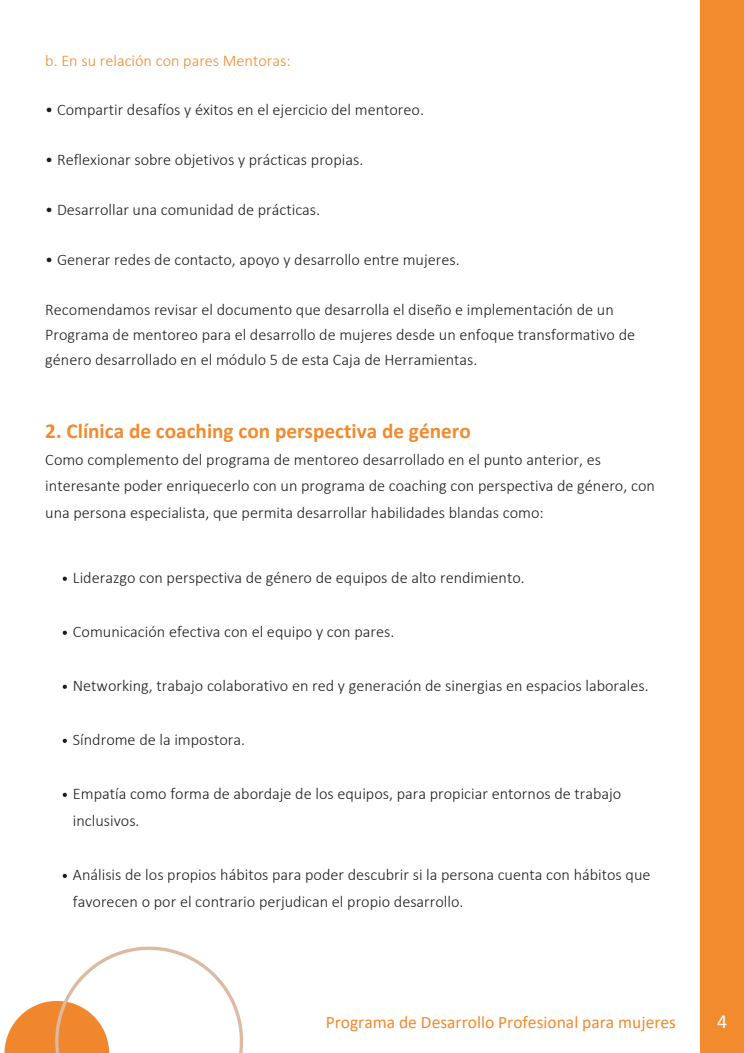
<style>
.page{position:relative;width:744px;height:1053px;background:#fff}
.page>*{position:absolute;margin:0;border:0;box-sizing:border-box;transform-origin:0 0}
.t1{font:700 21.24px "Calibri";color:#f28a2e}
.t2{font:20px "Calibri";color:#fff}
.t3{font:17.48px "Calibri";color:#f28a2e}
.t4{font:300 16.24px/26.7px "Calibri";color:#1d1e1c}
.t5{font:300 16.24px "Calibri";color:#f28a2e}
</style>
<div class="page">
<div style="left:700px;top:0;width:44px;height:1052px;background:#f28a2e"></div>
<img style="left:4px;top:875px;width:240px;height:177px">
<svg style="left:63px;top:576px;width:4px;height:5px"></svg>
<svg style="left:63px;top:630px;width:4px;height:5px"></svg>
<svg style="left:63px;top:684px;width:4px;height:5px"></svg>
<svg style="left:63px;top:738px;width:4px;height:5px"></svg>
<svg style="left:63px;top:792px;width:4px;height:5px"></svg>
<svg style="left:63px;top:873px;width:4px;height:5px"></svg>
<h1 class="t5" style="left:45px;top:53px;width:247px">b. En su relación con pares Mentoras:</h1>
<h1 class="t4" style="left:45px;top:98px;width:380px">• Compartir desafíos y éxitos en el ejercicio del mentoreo.</h1>
<h1 class="t4" style="left:45px;top:148px;width:320px">• Reflexionar sobre objetivos y prácticas propias.</h1>
<h1 class="t4" style="left:45px;top:197px;width:276px">• Desarrollar una comunidad de prácticas.</h1>
<h1 class="t4" style="left:45px;top:247px;width:416px">• Generar redes de contacto, apoyo y desarrollo entre mujeres.</h1>
<h1 class="t4" style="left:45px;top:298px;width:591px;line-height:24.9px">Recomendamos revisar el documento que desarrolla el diseño e implementación de un<br>Programa de mentoreo para el desarrollo de mujeres desde un enfoque transformativo de género desarrollado en el módulo 5 de esta Caja de Herramientas.</h1>
<h1 class="t1" style="left:45px;top:422px;width:427px">2. Clínica de coaching con perspectiva de género</h1>
<h1 class="t4" style="left:45px;top:447px;width:611px">Como complemento del programa de mentoreo desarrollado en el punto anterior, es interesante poder enriquecerlo con un programa de coaching con perspectiva de género, con una persona especialista, que permita desarrollar habilidades blandas como:</h1>
<h1 class="t4" style="left:73px;top:565px;width:453px">Liderazgo con perspectiva de género de equipos de alto rendimiento.</h1>
<h1 class="t4" style="left:73px;top:619px;width:323px">Comunicación efectiva con el equipo y con pares.</h1>
<h1 class="t4" style="left:73px;top:673px;width:577px">Networking, trabajo colaborativo en red y generación de sinergias en espacios laborales.</h1>
<h1 class="t4" style="left:73px;top:727px;width:174px">Síndrome de la impostora.</h1>
<h1 class="t4" style="left:73px;top:781px;width:550px">Empatía como forma de abordaje de los equipos, para propiciar entornos de trabajo inclusivos.</h1>
<p class="t4" style="left:73px;top:862px;width:579px">Análisis de los propios hábitos para poder descubrir si la persona cuenta con hábitos que favorecen o por el contrario perjudican el propio desarrollo.</p>
<h1 class="t3" style="left:326px;top:1014px;width:352px">Programa de Desarrollo Profesional para mujeres</h1>
<h1 class="t2" style="left:717px;top:1013px;width:12px">4</h1>
</div>
